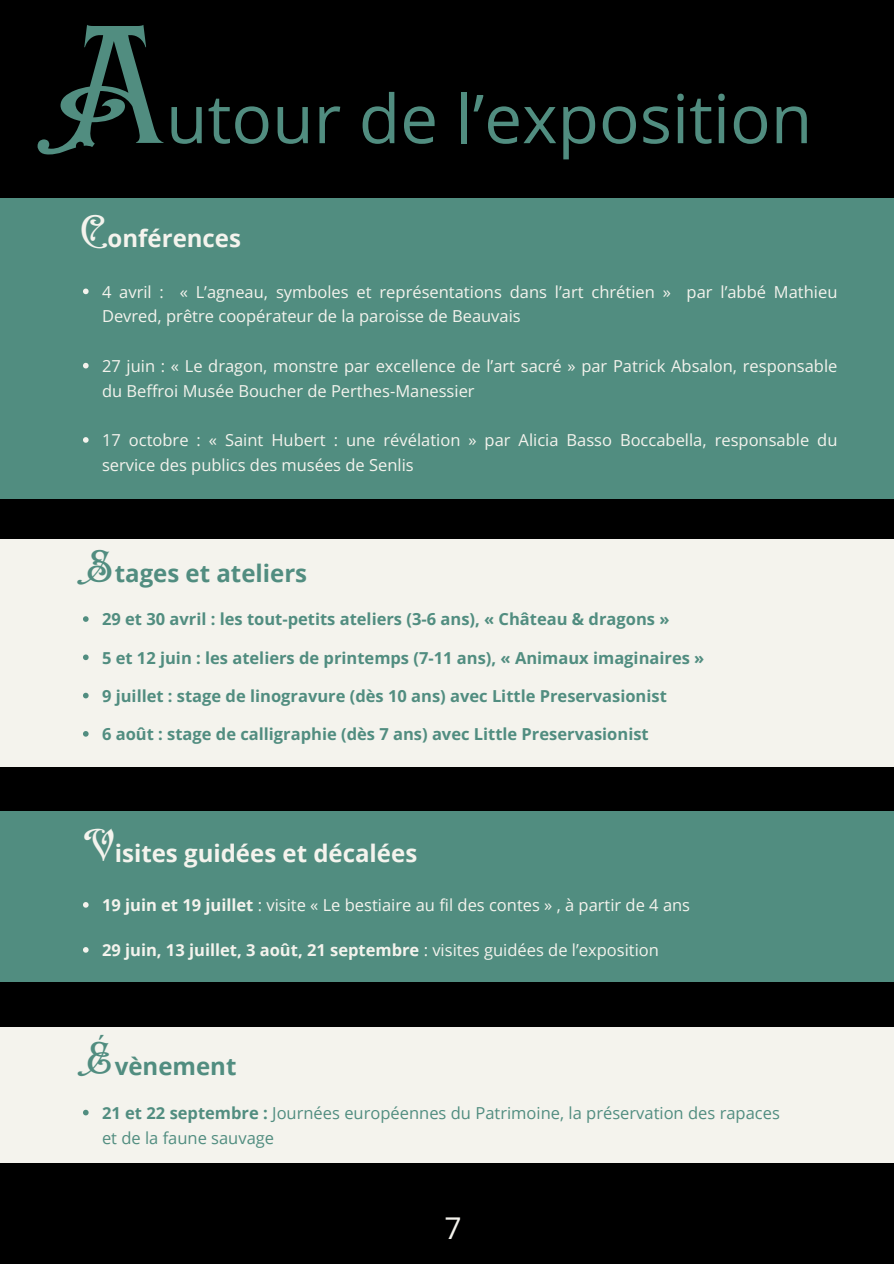
<style>
.page{position:relative;width:894px;height:1264px;background:#fff}
.page>*{position:absolute;margin:0;border:0;box-sizing:border-box;transform-origin:0 0}
.t1{font:152.1px "EFCO Brookshire";color:#518d80}
.t2{font:67.5px "Open Sans";color:#518d80}
.t3{font:30px "Open Sans";color:#f4f3ed}
.t4{font:700 24px "Open Sans";color:#f4f3ed}
.t5{font:700 24px "Open Sans";color:#518d80}
.t6{font:16.5px/24.8px "Open Sans";color:#f4f3ed}
.t7{font:700 16.5px "Open Sans";color:#518d80}
.t8{font:16.5px/24.8px "Open Sans";color:#518d80}
.t9{font:700 16.5px "Open Sans";color:#f4f3ed}
.s1{font-weight:700}
.s2{font-weight:400}
</style>
<div class="page">
<div style="left:0;top:0;width:893px;height:1263px;background:#000"></div>
<div style="left:0;top:198px;width:893px;height:300px;background:#518d80"></div>
<svg style="left:83px;top:288px;width:6px;height:6px"></svg>
<svg style="left:83px;top:363px;width:6px;height:5px"></svg>
<svg style="left:83px;top:437px;width:6px;height:6px"></svg>
<div style="left:0;top:539px;width:893px;height:227px;background:#f4f3ed"></div>
<svg style="left:83px;top:616px;width:6px;height:6px"></svg>
<svg style="left:83px;top:654px;width:6px;height:6px"></svg>
<svg style="left:83px;top:692px;width:6px;height:6px"></svg>
<svg style="left:83px;top:731px;width:6px;height:5px"></svg>
<div style="left:0;top:811px;width:893px;height:171px;background:#518d80"></div>
<svg style="left:83px;top:902px;width:6px;height:5px"></svg>
<svg style="left:83px;top:947px;width:6px;height:5px"></svg>
<div style="left:0;top:1027px;width:893px;height:135px;background:#f4f3ed"></div>
<svg style="left:83px;top:1109px;width:6px;height:6px"></svg>
<h1 class="t1" style="left:55px;top:-10px;width:104px">A</h1>
<h2 class="t2" style="left:166px;top:72px;width:647px">utour de l’exposition</h2>
<h3 class="t4" style="left:80px;top:221px;width:162px"><sup>C</sup>onférences</h3>
<p class="t6" style="left:102px;top:279px;width:736px">4 avril : « L’agneau, symboles et représentations dans l’art chrétien » par l’abbé Mathieu<br>Devred, prêtre coopérateur de la paroisse de Beauvais</p>
<p class="t6" style="left:102px;top:353px;width:736px">27 juin : « Le dragon, monstre par excellence de l’art sacré » par Patrick Absalon, responsable du Beffroi Musée Boucher de Perthes-Manessier</p>
<p class="t6" style="left:102px;top:427px;width:736px">17 octobre : « Saint Hubert : une révélation » par Alicia Basso Boccabella, responsable du service des publics des musées de Senlis</p>
<h3 class="t5" style="left:87px;top:556px;width:222px"><sup>S</sup>tages et ateliers</h3>
<p class="t7" style="left:102px;top:607px;width:568px">29 et 30 avril : les tout-petits ateliers (3-6 ans), « Château &amp; dragons »</p>
<p class="t7" style="left:102px;top:646px;width:603px">5 et 12 juin : les ateliers de printemps (7-11 ans), « Animaux imaginaires »</p>
<p class="t7" style="left:102px;top:684px;width:566px">9 juillet : stage de linogravure (dès 10 ans) avec Little Preservasionist</p>
<p class="t7" style="left:102px;top:722px;width:548px">6 août : stage de calligraphie (dès 7 ans) avec Little Preservasionist</p>
<h3 class="t4" style="left:84px;top:836px;width:335px"><sup>V</sup>isites guidées et décalées</h3>
<p class="t6" style="left:102px;top:892px;width:589px"><span class="s1">19 juin et 19 juillet</span> : visite « Le bestiaire au fil des contes » , à partir de 4 ans</p>
<p class="t9" style="left:102px;top:938px;width:558px">29 juin, 13 juillet, 3 août, 21 septembre <span class="s2">: visites guidées de l’exposition</span></p>
<h3 class="t5" style="left:87px;top:1049px;width:151px"><sup>É</sup>vènement</h3>
<p class="t8" style="left:102px;top:1099px;width:679px"><span class="s1">21 et 22 septembre :</span> Journées européennes du Patrimoine, la préservation des rapaces et de la faune sauvage</p>
<h3 class="t3" style="left:444px;top:1207px;width:19px">7</h3>
</div>
